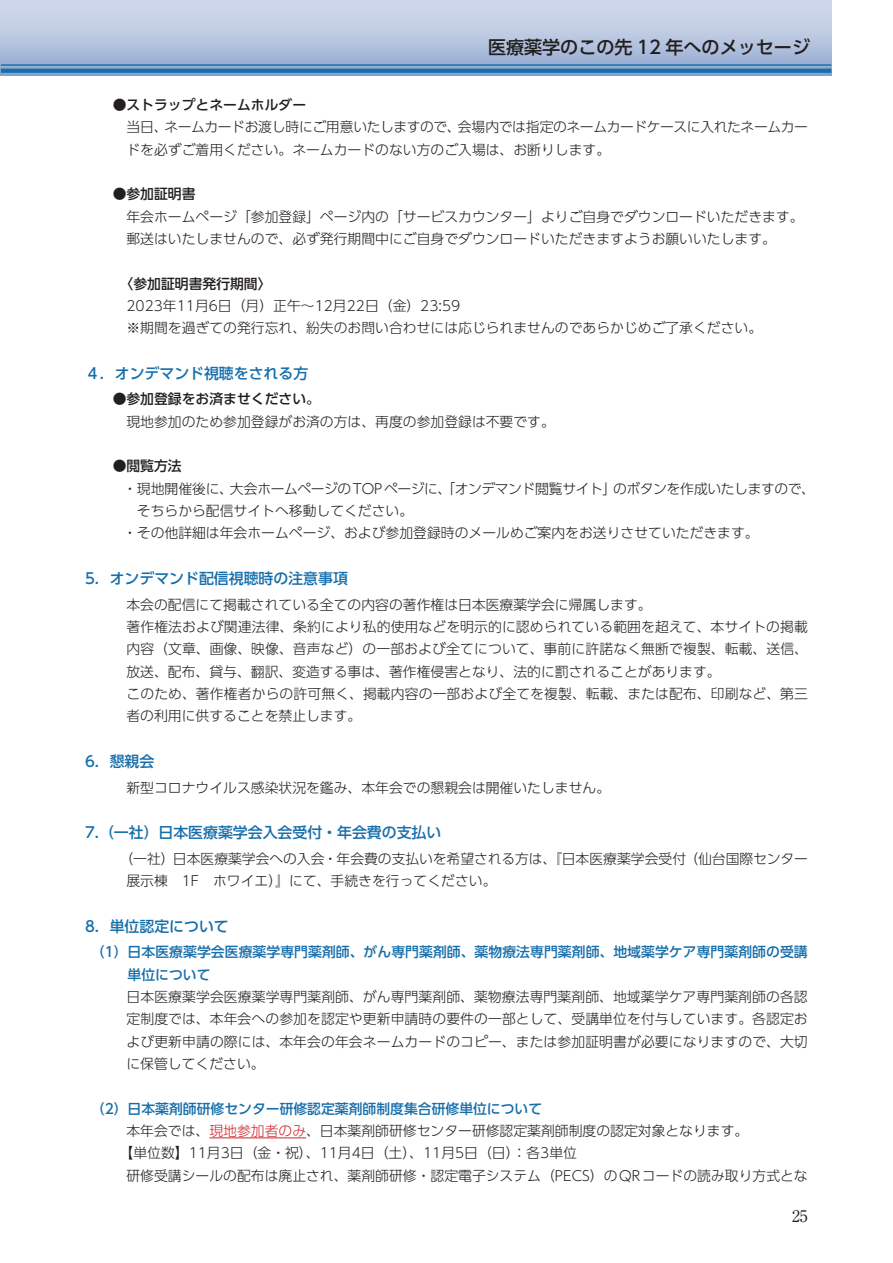
<style>
.page{position:relative;width:893px;height:1263px;background:#fff}
.page>*{position:absolute;margin:0;border:0;box-sizing:border-box;transform-origin:0 0}
.t1{font:500 18px "UD Shin Go Pr 6 N";color:#231f20}
.t2{font:15.9px "Ryumin Pr 6 N";color:#231f20}
.t3{font:500 14.85px "UD Shin Go Pr 6 N";color:#166eaa}
.t4{font:300 13.8px/22.4px "UD Shin Go Pr 6 N";color:#231f20}
.t5{font:500 13.8px/22.4px "UD Shin Go Pr 6 N";letter-spacing:.005em;color:#166eaa}
.t6{font:300 13.8px "UD Shin Go Pr 6 N";letter-spacing:-.035em;color:#231f20}
.t7{font:500 13.8px "UD Shin Go Pr 6 N";color:#231f20}
.s1{color:#d1232a}
</style>
<div class="page">
<svg style="left:0;top:0;width:831px;height:75px;background:#b7c5df"></svg>
<hr style="left:1px;top:64px;width:830px;height:2px;background:#166eaa">
<svg style="left:1px;top:69px;width:830px;height:4px;background:#1b70ab"></svg>
<hr style="left:209px;top:1137px;width:97px;height:1px;background:#d1232a">
<h1 class="t1" style="left:488px;top:32px;width:324px">医療薬学のこの先 12 年へのメッセージ</h1>
<p class="t7" style="left:113px;top:94px;width:195px">●ストラップとネームホルダー</p>
<p class="t4" style="left:126px;top:115px;width:683px">当日、ネームカードお渡し時にご用意いたしますので、会場内では指定のネームカードケースに入れたネームカードを必ずご着用ください。ネームカードのない方のご入場は、お断りします。</p>
<p class="t7" style="left:113px;top:183px;width:84px">●参加証明書</p>
<p class="t4" style="left:126px;top:205px;width:679px">年会ホームページ「参加登録」ページ内の「サービスカウンター」よりご自身でダウンロードいただきます。郵送はいたしませんので、必ず発行期間中にご自身でダウンロードいただきますようお願いいたします。</p>
<p class="t7" style="left:113px;top:272px;width:160px">　〈参加証明書発行期間〉</p>
<p class="t4" style="left:126px;top:294px;width:637px">2023年11月6日（月）正午～12月22日（金）23:59<br>※期間を過ぎての発行忘れ、紛失のお問い合わせには応じられませんのであらかじめご了承ください。</p>
<p class="t3" style="left:85px;top:361px;width:225px">４．オンデマンド視聴をされる方</p>
<p class="t7" style="left:113px;top:388px;width:209px">●参加登録をお済ませください。</p>
<p class="t4" style="left:126px;top:410px;width:430px">現地参加のため参加登録がお済の方は、再度の参加登録は不要です。</p>
<p class="t7" style="left:113px;top:455px;width:71px">●閲覧方法</p>
<p class="t6" style="left:123px;top:477px;width:693px">・現地開催後に、大会ホームページのTOPページに、「オンデマンド閲覧サイト」のボタンを作成いたしますので、</p>
<p class="t4" style="left:137px;top:499px;width:278px">そちらから配信サイトへ移動してください。</p>
<p class="t4" style="left:123px;top:521px;width:637px">・その他詳細は年会ホームページ、および参加登録時のメールめご案内をお送りさせていただきます。</p>
<p class="t3" style="left:85px;top:566px;width:264px">5．オンデマンド配信視聴時の注意事項</p>
<p class="t4" style="left:126px;top:593px;width:683px">本会の配信にて掲載されている全ての内容の著作権は日本医療薬学会に帰属します。<br>著作権法および関連法律、条約により私的使用などを明示的に認められている範囲を超えて、本サイトの掲載内容（文章、画像、映像、音声など）の一部および全てについて、事前に許諾なく無断で複製、転載、送信、放送、配布、貸与、翻訳、変造する事は、著作権侵害となり、法的に罰されることがあります。<br>このため、著作権者からの許可無く、掲載内容の一部および全てを複製、転載、または配布、印刷など、第三者の利用に供することを禁止します。</p>
<p class="t3" style="left:85px;top:749px;width:71px">6．懇親会</p>
<p class="t4" style="left:126px;top:775px;width:485px">新型コロナウイルス感染状況を鑑み、本年会での懇親会は開催いたしません。</p>
<p class="t3" style="left:85px;top:820px;width:358px">7.（一社）日本医療薬学会入会受付・年会費の支払い</p>
<p class="t4" style="left:126px;top:847px;width:683px;text-indent:-7px">（一社）日本医療薬学会への入会・年会費の支払いを希望される方は、『日本医療薬学会受付（仙台国際センター展示棟　1F　ホワイエ）』にて、手続きを行ってください。</p>
<p class="t3" style="left:85px;top:914px;width:145px">8．単位認定について</p>
<p class="t5" style="left:128px;top:940px;width:682px;text-indent:-37px">（1）日本医療薬学会医療薬学専門薬剤師、がん専門薬剤師、薬物療法専門薬剤師、地域薬学ケア専門薬剤師の受講単位について</p>
<p class="t4" style="left:126px;top:985px;width:683px;text-align:justify">日本医療薬学会医療薬学専門薬剤師、がん専門薬剤師、薬物療法専門薬剤師、地域薬学ケア専門薬剤師の各認定制度では、本年会への参加を認定や更新申請時の要件の一部として、受講単位を付与しています。各認定および更新申請の際には、本年会の年会ネームカードのコピー、または参加証明書が必要になりますので、大切に保管してください。</p>
<p class="t5" style="left:91px;top:1097px;width:453px">（2）日本薬剤師研修センター研修認定薬剤師制度集合研修単位について</p>
<p class="t4" style="left:126px;top:1119px;width:623px">本年会では、<span class="s1">現地参加者のみ</span>、日本薬剤師研修センター研修認定薬剤師制度の認定対象となります。</p>
<p class="t4" style="left:120px;top:1141px;width:459px">【単位数】11月3日（金・祝）、11月4日（土）、11月5日（日）：各3単位</p>
<p class="t4" style="left:126px;top:1163px;width:683px">研修受講シールの配布は廃止され、薬剤師研修・認定電子システム（PECS）のQRコードの読み取り方式とな</p>
<p class="t2" style="left:792px;top:1203px;width:17px">25</p>
</div>
